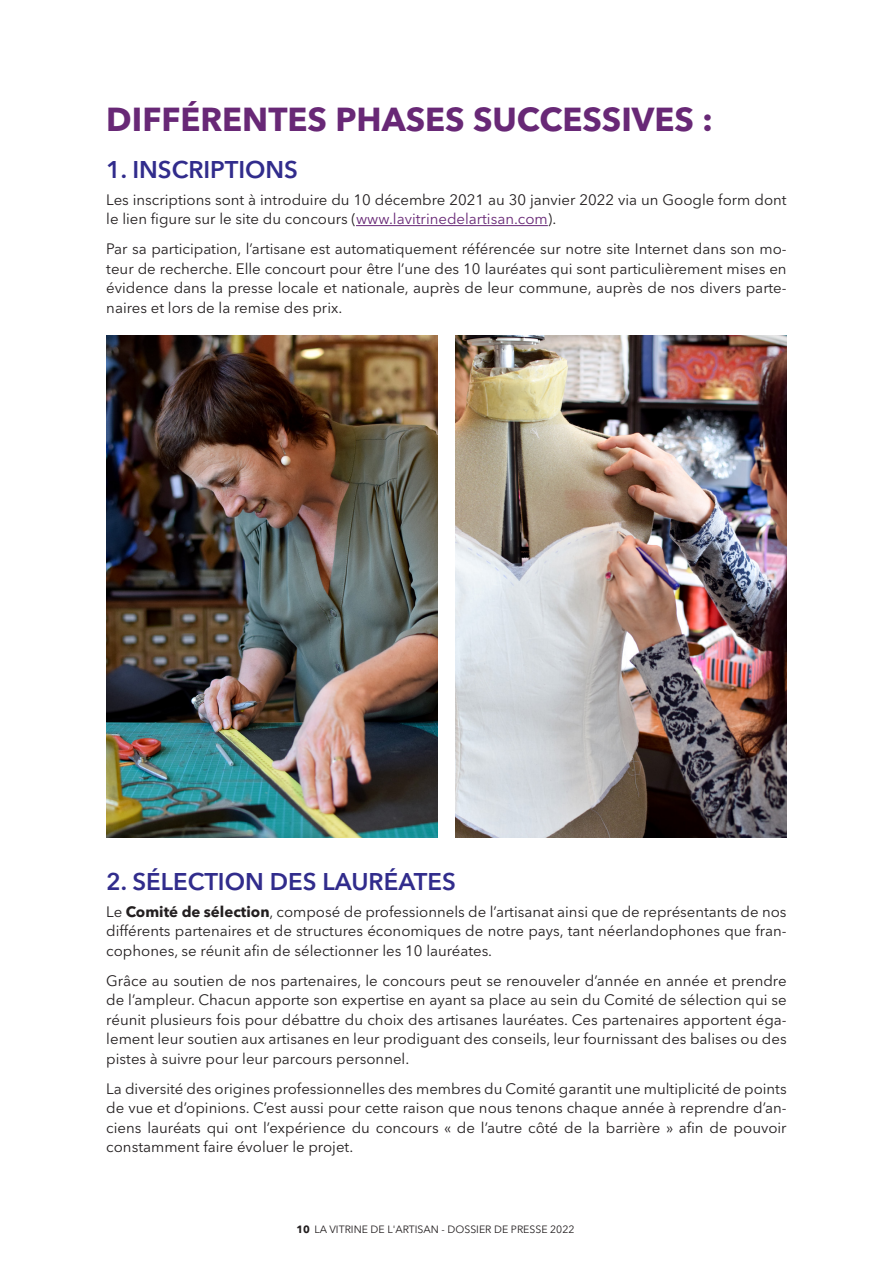
<style>
.page{position:relative;width:893px;height:1263px;background:#fff}
.page>*{position:absolute;margin:0;border:0;box-sizing:border-box;transform-origin:0 0}
.t1{font:700 33px "Avenir Next LT Pro";color:#682876}
.t2{font:600 24px "Avenir Next LT Pro";color:#312c8c}
.t3{font:15px/19.5px "Avenir Next LT Pro";color:#231f20;text-align:justify}
.t4{font:10.5px "Avenir Next LT Pro";color:#231f20}
.s1{color:#682876}
.s2{font-weight:700}
</style>
<div class="page">
<hr style="left:356px;top:225px;width:192px;height:1px;background:#682876">
<img style="left:106px;top:336px;width:331px;height:502px">
<img style="left:456px;top:336px;width:331px;height:502px">
<p class="t1" style="left:106px;top:99px;width:608px">DIFFÉRENTES PHASES SUCCESSIVES :</p>
<p class="t2" style="left:106px;top:155px;width:193px">1. INSCRIPTIONS</p>
<p class="t3" style="left:106px;top:190px;width:682px">Les inscriptions sont à introduire du 10 décembre 2021 au 30 janvier 2022 via un Google form dont le lien figure sur le site du concours (<span class="s1">www.lavitrinedelartisan.com</span>).</p>
<p class="t3" style="left:106px;top:239px;width:682px">Par sa participation, l’artisane est automatiquement référencée sur notre site Internet dans son mo&shy;teur de recherche. Elle concourt pour être l’une des 10 lauréates qui sont particulièrement mises en évidence dans la presse locale et nationale, auprès de leur commune, auprès de nos divers parte&shy;naires et lors de la remise des prix.</p>
<p class="t2" style="left:106px;top:867px;width:351px">2. SÉLECTION DES LAURÉATES</p>
<p class="t3" style="left:106px;top:902px;width:682px">Le <span class="s2">Comité de sélection</span>, composé de professionnels de l’artisanat ainsi que de représentants de nos différents partenaires et de structures économiques de notre pays, tant néerlandophones que fran&shy;cophones, se réunit afin de sélectionner les 10 lauréates.</p>
<p class="t3" style="left:106px;top:971px;width:682px">Grâce au soutien de nos partenaires, le concours peut se renouveler d’année en année et prendre de l’ampleur. Chacun apporte son expertise en ayant sa place au sein du Comité de sélection qui se réunit plusieurs fois pour débattre du choix des artisanes lauréates. Ces partenaires apportent éga&shy;lement leur soutien aux artisanes en leur prodiguant des conseils, leur fournissant des balises ou des pistes à suivre pour leur parcours personnel.</p>
<p class="t3" style="left:106px;top:1079px;width:682px">La diversité des origines professionnelles des membres du Comité garantit une multiplicité de points de vue et d’opinions. C’est aussi pour cette raison que nous tenons chaque année à reprendre d’an&shy;ciens lauréats qui ont l’expérience du concours « de l’autre côté de la barrière » afin de pouvoir constamment faire évoluer le projet.</p>
<p class="t4" style="left:296px;top:1223px;width:280px"><span class="s2">10</span> LA VITRINE DE L'ARTISAN - DOSSIER DE PRESSE 2022</p>
</div>
